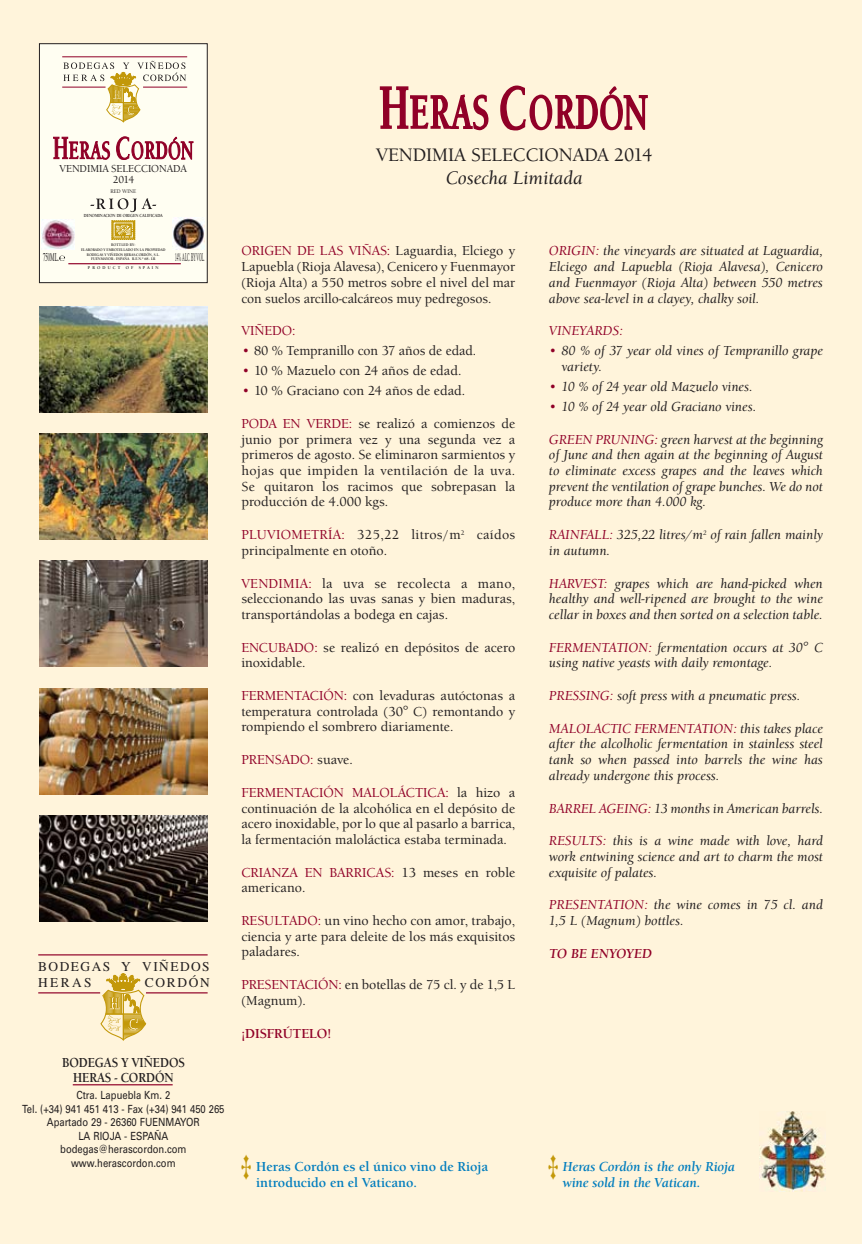
<style>
.page{position:relative;width:862px;height:1244px;background:#fff}
.page>*{position:absolute;margin:0;border:0;box-sizing:border-box;transform-origin:0 0}
.t1{font:500 18.68px "Berkeley Old Style Itc T";color:#231f20}
.t2{font:italic 500 18.68px "Berkeley Old Style Itc T";color:#231f20}
.t3{font:italic 500 13.5px/15.8px "Berkeley Old Style Itc T";color:#231f20;text-align:justify}
.t4{font:500 13.5px/15.8px "Berkeley Old Style Itc T";color:#231f20;text-align:justify}
.t5{font:500 13.5px/15.8px "Berkeley Old Style Itc T";letter-spacing:.02em;color:#231f20}
.t6{font:700 13.5px/15.8px "Berkeley Old Style Itc T";color:#007dbe}
.t7{font:italic 700 13.5px/15.8px "Berkeley Old Style Itc T";color:#007dbe}
.t8{font:700 13.5px/14.8px "Berkeley Old Style Itc T";color:#231f20;text-align:center;scale:.89 1}
.t9{font:13.5px/16.4px "Times";letter-spacing:.11em;color:#231f20}
.t10{font:500 13.5px "Berkeley Old Style Itc T";color:#900027}
.t11{font:700 13.5px "Berkeley Old Style Itc T";color:#900027}
.t12{font:italic 700 13.5px "Berkeley Old Style Itc T";color:#900027}
.t13{font:italic 500 13.5px "Berkeley Old Style Itc T";color:#900027}
.t14{font:11.47px "Times Ten";letter-spacing:-.005em;color:#231f20;scale:.28 1}
.t15{font:11.47px "Times Ten";letter-spacing:-.005em;color:#231f20;scale:.42 1}
.t16{font:11.25px/13.5px "Univers";color:#231f20;text-align:center;scale:.84 1}
.t17{font:500 10.58px/11px "Berkeley Old Style Itc T";letter-spacing:-.005em;color:#231f20;text-align:center}
.t18{font:500 5.4px "Berkeley Old Style Itc T";color:#231f20}
.t19{font:700 4.5px "Berkeley Old Style Itc T";color:#231f20;scale:.87 1}
.t20{font:700 4.27px "Berkeley Old Style Itc T";letter-spacing:.505em;color:#231f20}
.t21{font:700 3.82px/4.5px "Berkeley Old Style Itc T";letter-spacing:-.005em;color:#231f20;text-align:center;scale:.94 1}
.s1{color:#900027}
.s2{font-family:"Futura Std";font-weight:400}
.s3{color:#231f20}
</style>
<div class="page">
<div style="left:0;top:0;width:861px;height:1244px;background:#fff4db"></div>
<div style="left:39px;top:44px;width:168px;height:239px;background:#fffef2"></div>
<hr style="left:62px;top:56px;width:125px;height:1px;background:#900027">
<hr style="left:62px;top:87px;width:43px;height:1px;background:#900027">
<hr style="left:143px;top:87px;width:44px;height:1px;background:#900027">
<svg style="left:90px;top:198px;width:66px;height:14px"></svg>
<hr style="left:68px;top:263px;width:113px;height:1px;background:#900027">
<svg style="left:111px;top:221px;width:24px;height:19px"></svg>
<svg style="left:63px;top:61px;width:123px;height:62px"></svg>
<svg style="left:53px;top:136px;width:57px;height:24px"></svg>
<svg style="left:116px;top:136px;width:78px;height:24px"></svg>
<img style="left:42px;top:219px;width:32px;height:31px">
<img style="left:173px;top:218px;width:31px;height:32px">
<svg style="left:59px;top:256px;width:6px;height:5px"></svg>
<div style="left:39px;top:43px;width:168px;height:240px;border:1px solid #231f20"></div>
<img style="left:39px;top:306px;width:168px;height:106px">
<img style="left:39px;top:434px;width:168px;height:106px">
<img style="left:39px;top:561px;width:168px;height:106px">
<img style="left:39px;top:688px;width:168px;height:106px">
<img style="left:39px;top:815px;width:168px;height:106px">
<svg style="left:100px;top:973px;width:47px;height:68px"></svg>
<hr style="left:38px;top:954px;width:169px;height:1px;background:#900027">
<hr style="left:38px;top:992px;width:62px;height:1px;background:#900027">
<hr style="left:146px;top:992px;width:61px;height:1px;background:#900027">
<hr style="left:73px;top:1084px;width:99px;height:1px;background:#900027">
<svg style="left:379px;top:86px;width:108px;height:45px"></svg>
<svg style="left:500px;top:85px;width:148px;height:46px"></svg>
<img style="left:759px;top:1111px;width:65px;height:80px">
<p class="t17" style="left:60px;top:164px;width:129px">VENDIMIA SELECCIONADA<br>2014</p>
<p class="t18" style="left:110px;top:189px;width:27px">RED WINE</p>
<p class="t19" style="left:84px;top:214px;width:92px">DENOMINACION DE ORIGEN CALIFICADA</p>
<h1 class="t1" style="left:376px;top:148px;width:278px">VENDIMIA SELECCIONADA 2014</h1>
<h1 class="t2" style="left:445px;top:169px;width:138px">Cosecha Limitada</h1>
<p class="t21" style="left:81px;top:243px;width:91px">BOTTLED BY:<br>ELABORADO Y EMBOTELLADO EN LA PROPIEDAD<br>BODEGAS Y VIÑEDOS HERAS-CORDÓN, S.L.<br>FUENMAYOR - ESPAÑA R.E.N.º 68 - LR</p>
<p class="t20" style="left:88px;top:266px;width:34px">PRODUCT</p>
<p class="t20" style="left:126px;top:266px;width:9px">O F</p>
<p class="t20" style="left:139px;top:266px;width:21px">SPAIN</p>
<p class="t15" style="left:43px;top:253px;width:39px">750ML.</p>
<p class="t14" style="left:175px;top:253px;width:107px">14% ALC. BY VOL.</p>
<p class="t4" style="left:241px;top:244px;width:275px"><span class="s1">ORIGEN DE LAS VIÑAS:</span> Laguardia, Elciego y Lapuebla (Rioja Alavesa), Cenicero y Fuenmayor (Rioja Alta) a 550 metros sobre el nivel del mar con suelos arcillo-calcáreos muy pedregosos.</p>
<p class="t10" style="left:241px;top:325px;width:56px">VIÑEDO:</p>
<p class="t4" style="left:241px;top:344px;width:236px"><span class="s1">•</span> 80 % Tempranillo con 37 años de edad.</p>
<p class="t4" style="left:241px;top:364px;width:221px"><span class="s1">•</span> 10 % Mazuelo con 24 años de edad.</p>
<p class="t4" style="left:241px;top:384px;width:225px"><span class="s1">•</span> 10 % Graciano con 24 años de edad.</p>
<p class="t4" style="left:241px;top:417px;width:275px"><span class="s1">PODA EN VERDE:</span> se realizó a comienzos de junio por primera vez y una segunda vez a primeros de agosto. Se eliminaron sarmientos y hojas que impiden la ventilación de la uva.<br>Se quitaron los racimos que sobrepasan la producción de 4.000 kgs.</p>
<p class="t5" style="left:241px;top:528px;width:275px"><span class="s1">PLUVIOMETRÍA:</span> 325,22 litros/m<sup>2</sup> caídos principalmente en otoño.</p>
<p class="t4" style="left:241px;top:576px;width:275px"><span class="s1">VENDIMIA:</span> la uva se recolecta a mano, seleccionando las uvas sanas y bien maduras, transportándolas a bodega en cajas.</p>
<p class="t4" style="left:241px;top:640px;width:275px"><span class="s1">ENCUBADO:</span> se realizó en depósitos de acero inoxidable.</p>
<p class="t4" style="left:241px;top:689px;width:275px"><span class="s1">FERMENTACIÓN:</span> con levaduras autóctonas a temperatura controlada (30<span class="s2">º</span> C) remontando y rompiendo el sombrero diariamente.</p>
<p class="t10" style="left:241px;top:754px;width:113px">PRENSADO: <span class="s3">suave.</span></p>
<p class="t4" style="left:241px;top:786px;width:275px"><span class="s1">FERMENTACIÓN MALOLÁCTICA:</span> la hizo a continuación de la alcohólica en el depósito de acero inoxidable, por lo que al pasarlo a barrica, la fermentación maloláctica estaba terminada.</p>
<p class="t4" style="left:241px;top:865px;width:275px"><span class="s1">CRIANZA EN BARRICAS:</span> 13 meses en roble americano.</p>
<p class="t4" style="left:241px;top:914px;width:275px"><span class="s1">RESULTADO:</span> un vino hecho con amor, trabajo, ciencia y arte para deleite de los más exquisitos paladares.</p>
<p class="t4" style="left:241px;top:978px;width:275px"><span class="s1">PRESENTACIÓN:</span> en botellas de 75 cl. y de 1,5 L (Magnum).</p>
<p class="t11" style="left:241px;top:1027px;width:91px">¡DISFRÚTELO!</p>
<p class="t9" style="left:38px;top:959px;width:173px">BODEGAS Y VIÑEDOS<br>HERAS</p>
<p class="t9" style="left:145px;top:975px;width:66px">CORDÓN</p>
<p class="t3" style="left:548px;top:244px;width:275px"><span class="s1">ORIGIN:</span> the vineyards are situated at Laguardia, Elciego and Lapuebla (Rioja Alavesa), Cenicero and Fuenmayor (Rioja Alta) between 550 metres above sea-level in a clayey, chalky soil.</p>
<p class="t13" style="left:548px;top:325px;width:75px">VINEYARDS:</p>
<p class="t3" style="left:561px;top:344px;width:262px;text-indent:-13px"><span class="s1">•</span> 80 % of 37 year old vines of Tempranillo grape variety.</p>
<p class="t3" style="left:548px;top:379px;width:205px"><span class="s1">•</span> 10 % of 24 year old Mazuelo vines.</p>
<p class="t3" style="left:548px;top:399px;width:209px"><span class="s1">•</span> 10 % of 24 year old Graciano vines.</p>
<p class="t3" style="left:548px;top:432px;width:275px"><span class="s1">GREEN PRUNING:</span> green harvest at the beginning of June and then again at the beginning of August to eliminate excess grapes and the leaves which prevent the ventilation of grape bunches. We do not produce more than 4.000 kg.</p>
<p class="t3" style="left:548px;top:528px;width:275px"><span class="s1">RAINFALL:</span> 325,22 litres/m<sup>2</sup> of rain fallen mainly in autumn.</p>
<p class="t3" style="left:548px;top:576px;width:275px"><span class="s1">HARVEST:</span> grapes which are hand-picked when healthy and well-ripened are brought to the wine cellar in boxes and then sorted on a selection table.</p>
<p class="t3" style="left:548px;top:640px;width:275px"><span class="s1">FERMENTATION:</span> fermentation occurs at 30<span class="s2">º</span> C using native yeasts with daily remontage.</p>
<p class="t3" style="left:548px;top:689px;width:253px"><span class="s1">PRESSING:</span> soft press with a pneumatic press.</p>
<p class="t3" style="left:548px;top:721px;width:275px"><span class="s1">MALOLACTIC FERMENTATION:</span> this takes place after the alcolholic fermentation in stainless steel tank so when passed into barrels the wine has already undergone this process.</p>
<p class="t3" style="left:548px;top:801px;width:275px"><span class="s1">BARREL AGEING:</span> 13 months in American barrels.</p>
<p class="t3" style="left:548px;top:834px;width:275px"><span class="s1">RESULTS:</span> this is a wine made with love, hard work entwining science and art to charm the most exquisite of palates.</p>
<p class="t3" style="left:548px;top:898px;width:275px"><span class="s1">PRESENTATION:</span> the wine comes in 75 cl. and<br>1,5 L (Magnum) bottles.</p>
<p class="t12" style="left:548px;top:948px;width:104px">TO BE ENYOYED</p>
<p class="t8" style="left:62px;top:1056px;width:139px">BODEGAS Y VIÑEDOS<br>HERAS - CORDÓN</p>
<p class="t16" style="left:22px;top:1089px;width:242px">Ctra. Lapuebla Km. 2<br>Tel. (+34) 941 451 413 - Fax (+34) 941 450 265<br>Apartado 29 - 26360 FUENMAYOR<br>LA RIOJA - ESPAÑA bodegas@herascordon.com www.herascordon.com</p>
<p class="t6" style="left:256px;top:1160px;width:233px">Heras Cordón es el único vino de Rioja introducido en el Vaticano.</p>
<p class="t7" style="left:562px;top:1160px;width:174px">Heras Cordón is the only Rioja wine sold in the Vatican.</p>
</div>
